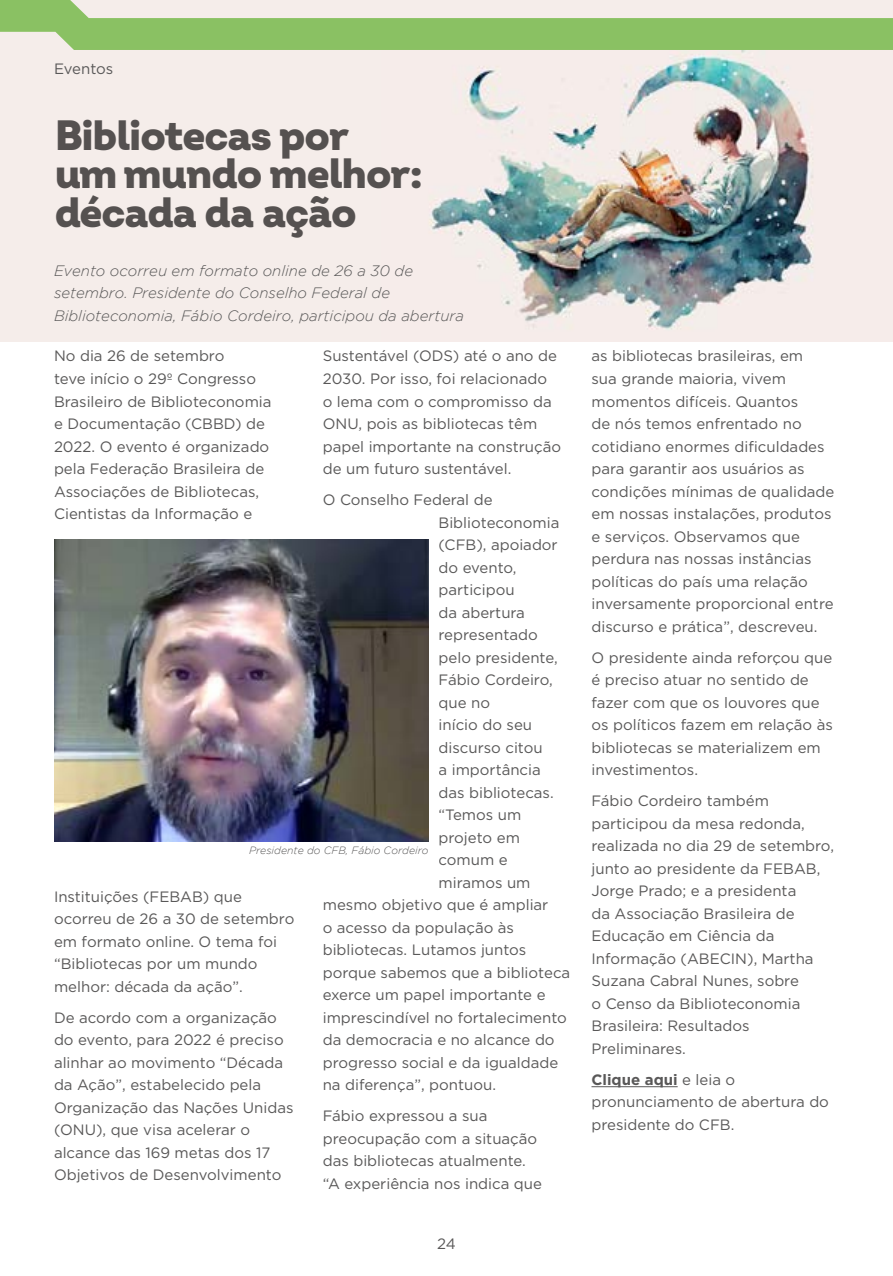
<style>
.page{position:relative;width:893px;height:1276px;background:#fff}
.page>*{position:absolute;margin:0;border:0;box-sizing:border-box;transform-origin:0 0}
.t1{font:900 42.15px/38.8px "Intro";letter-spacing:-.025em;color:#595858}
.t2{font:15px/22.5px "Gotham";color:#595858}
.t3{font:italic 300 15px/22.5px "Gotham";color:#595858}
.t4{font:italic 300 10.5px "Gotham";color:#595858}
.s1{font-weight:700}
</style>
<div class="page">
<div style="left:0;top:0;width:893px;height:341px;background:#f5edea"></div>
<img style="left:429px;top:50px;width:384px;height:280px">
<hr style="left:591px;top:1086px;width:87px;height:1px;background:#595858">
<img style="left:54px;top:539px;width:374px;height:302px">
<svg style="left:0;top:0;width:893px;height:50px"></svg>
<p class="t2" style="left:54px;top:57px;width:61px">Eventos</p>
<h1 class="t1" style="left:54px;top:115px;width:370px">Bibliotecas por um mundo melhor: década da ação</h1>
<p class="t3" style="left:54px;top:259px;width:411px">Evento ocorreu em formato online de 26 a 30 de setembro. Presidente do Conselho Federal de<br>Biblioteconomia, Fábio Cordeiro, participou da abertura</p>
<p class="t2" style="left:323px;top:344px;width:240px">Sustentável (ODS) até o ano de<br>2030. Por isso, foi relacionado<br>o lema com o compromisso da<br>ONU, pois as bibliotecas têm papel importante na construção de um futuro sustentável.</p>
<p class="t2" style="left:323px;top:488px;width:171px">O Conselho Federal de</p>
<p class="t2" style="left:439px;top:511px;width:122px">Biblioteconomia</p>
<p class="t2" style="left:439px;top:533px;width:121px">(CFB), apoiador</p>
<p class="t2" style="left:439px;top:556px;width:80px">do evento,</p>
<p class="t2" style="left:439px;top:578px;width:78px">participou</p>
<p class="t2" style="left:439px;top:601px;width:88px">da abertura</p>
<p class="t2" style="left:439px;top:623px;width:101px">representado</p>
<p class="t2" style="left:439px;top:646px;width:121px">pelo presidente,</p>
<p class="t2" style="left:439px;top:668px;width:116px">Fábio Cordeiro,</p>
<p class="t2" style="left:439px;top:691px;width:53px">que no</p>
<p class="t2" style="left:439px;top:713px;width:95px">início do seu</p>
<p class="t2" style="left:439px;top:736px;width:106px">discurso citou</p>
<p class="t2" style="left:439px;top:758px;width:104px">a importância</p>
<p class="t2" style="left:439px;top:781px;width:117px">das bibliotecas.</p>
<p class="t2" style="left:439px;top:803px;width:84px">“Temos um</p>
<p class="t2" style="left:439px;top:826px;width:83px">projeto em</p>
<p class="t2" style="left:439px;top:848px;width:71px">comum e</p>
<p class="t2" style="left:439px;top:871px;width:94px">miramos um</p>
<p class="t2" style="left:323px;top:893px;width:227px">mesmo objetivo que é ampliar</p>
<p class="t2" style="left:323px;top:916px;width:193px">o acesso da população às</p>
<p class="t2" style="left:323px;top:938px;width:205px">bibliotecas. Lutamos juntos</p>
<p class="t2" style="left:323px;top:961px;width:249px">porque sabemos que a biblioteca</p>
<p class="t2" style="left:323px;top:983px;width:224px">exerce um papel importante e</p>
<p class="t2" style="left:323px;top:1006px;width:246px">imprescindível no fortalecimento</p>
<p class="t2" style="left:323px;top:1028px;width:233px">da democracia e no alcance do</p>
<p class="t2" style="left:323px;top:1051px;width:237px">progresso social e da igualdade</p>
<p class="t2" style="left:323px;top:1073px;width:175px">na diferença”, pontuou.</p>
<p class="t2" style="left:323px;top:1104px;width:221px">Fábio expressou a sua preocupação com a situação das bibliotecas atualmente. “A experiência nos indica que</p>
<p class="t2" style="left:54px;top:344px;width:219px">No dia 26 de setembro<br>teve início o 29º Congresso<br>Brasileiro de Biblioteconomia e Documentação (CBBD) de<br>2022. O evento é organizado pela Federação Brasileira de<br>Associações de Bibliotecas,<br>Cientistas da Informação e</p>
<p class="t4" style="left:249px;top:844px;width:181px">Presidente do CFB, Fábio Cordeiro</p>
<p class="t2" style="left:54px;top:884px;width:242px">Instituições (FEBAB) que ocorreu de 26 a 30 de setembro em formato online. O tema foi “Bibliotecas por um mundo melhor: década da ação”.</p>
<p class="t2" style="left:54px;top:1006px;width:241px">De acordo com a organização do evento, para 2022 é preciso alinhar ao movimento “Década da Ação”, estabelecido pela<br>Organização das Nações Unidas (ONU), que visa acelerar o alcance das 169 metas dos 17<br>Objetivos de Desenvolvimento</p>
<p class="t2" style="left:437px;top:1232px;width:20px">24</p>
<p class="t2" style="left:591px;top:344px;width:244px">as bibliotecas brasileiras, em<br>sua grande maioria, vivem momentos difíceis. Quantos<br>de nós temos enfrentado no cotidiano enormes dificuldades para garantir aos usuários as condições mínimas de qualidade em nossas instalações, produtos e serviços. Observamos que perdura nas nossas instâncias políticas do país uma relação inversamente proporcional entre discurso e prática”, descreveu.</p>
<p class="t2" style="left:591px;top:646px;width:243px">O presidente ainda reforçou que é preciso atuar no sentido de fazer com que os louvores que os políticos fazem em relação às bibliotecas se materializem em investimentos.</p>
<p class="t2" style="left:591px;top:789px;width:244px">Fábio Cordeiro também participou da mesa redonda, realizada no dia 29 de setembro, junto ao presidente da FEBAB,<br>Jorge Prado; e a presidenta<br>da Associação Brasileira de<br>Educação em Ciência da<br>Informação (ABECIN), Martha<br>Suzana Cabral Nunes, sobre<br>o Censo da Biblioteconomia<br>Brasileira: Resultados<br>Preliminares.</p>
<p class="t2" style="left:591px;top:1068px;width:239px"><span class="s1">Clique aqui</span> e leia o pronunciamento de abertura do presidente do CFB.</p>
</div>
